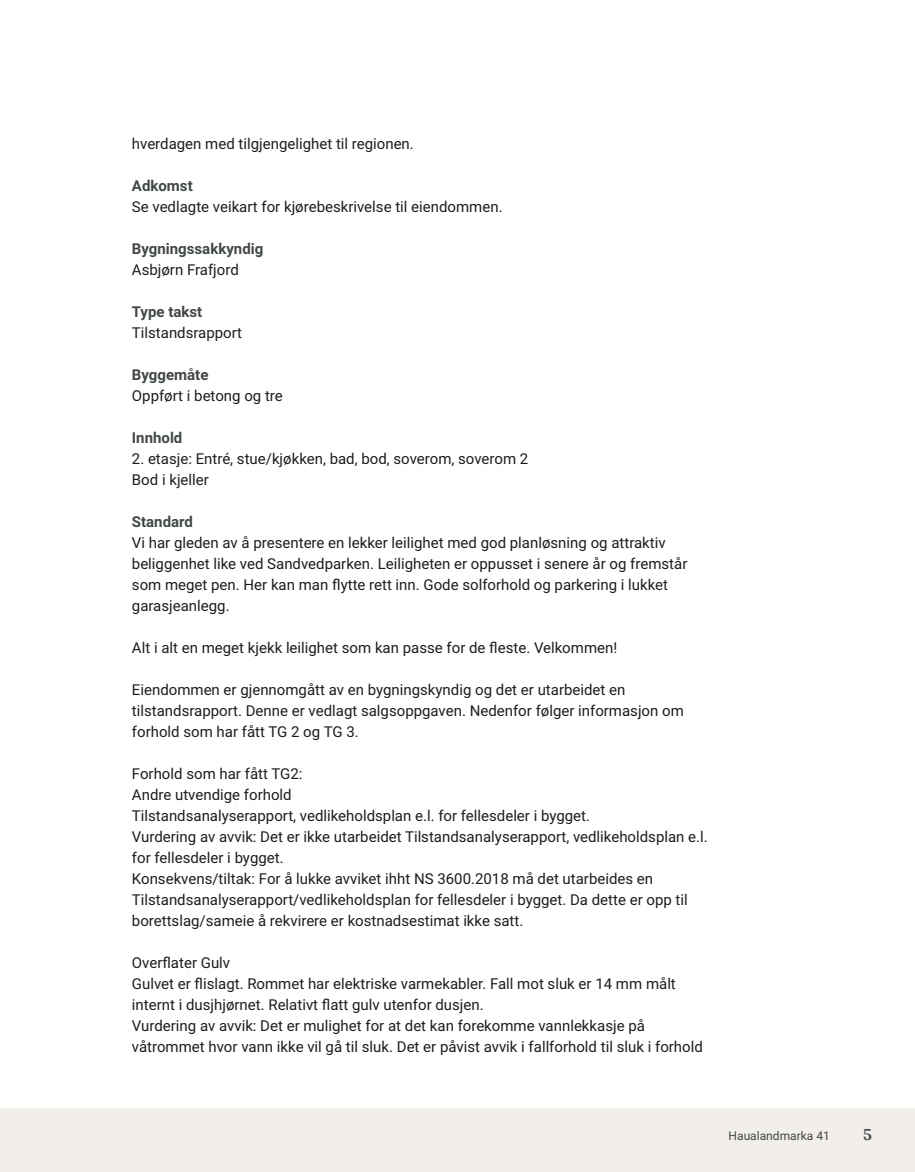
<style>
.page{position:relative;width:915px;height:1172px;background:#fff}
.page>*{position:absolute;margin:0;border:0;box-sizing:border-box;transform-origin:0 0}
.t1{font:700 18px "Arya";color:#414749}
.t2{font:15px/21px "Roboto Vitec";color:#1d1d1b}
.t3{font:700 15px "Roboto Vitec";color:#414749}
.t4{font:12px "Roboto Vitec";color:#414749}
</style>
<div class="page">
<div style="left:0;top:1108px;width:914px;height:64px;background:#f2eeea"></div>
<p class="t2" style="left:132px;top:132px;width:283px">hverdagen med tilgjengelighet til regionen.</p>
<p class="t3" style="left:132px;top:175px;width:62px">Adkomst</p>
<p class="t2" style="left:132px;top:195px;width:372px">Se vedlagte veikart for kjørebeskrivelse til eiendommen.</p>
<p class="t3" style="left:132px;top:238px;width:133px">Bygningssakkyndig</p>
<p class="t2" style="left:132px;top:258px;width:108px">Asbjørn Frafjord</p>
<p class="t3" style="left:132px;top:301px;width:72px">Type takst</p>
<p class="t2" style="left:132px;top:321px;width:112px">Tilstandsrapport</p>
<p class="t3" style="left:132px;top:364px;width:78px">Byggemåte</p>
<p class="t2" style="left:132px;top:384px;width:152px">Oppført i betong og tre</p>
<p class="t3" style="left:132px;top:427px;width:52px">Innhold</p>
<p class="t2" style="left:132px;top:447px;width:398px">2. etasje: Entré, stue/kjøkken, bad, bod, soverom, soverom 2<br>Bod i kjeller</p>
<p class="t3" style="left:132px;top:511px;width:63px">Standard</p>
<p class="t2" style="left:132px;top:531px;width:556px">Vi har gleden av å presentere en lekker leilighet med god planløsning og attraktiv beliggenhet like ved Sandvedparken. Leiligheten er oppusset i senere år og fremstår som meget pen. Her kan man flytte rett inn. Gode solforhold og parkering i lukket garasjeanlegg.</p>
<p class="t2" style="left:132px;top:636px;width:486px">Alt i alt en meget kjekk leilighet som kan passe for de fleste. Velkommen!</p>
<p class="t2" style="left:132px;top:678px;width:553px">Eiendommen er gjennomgått av en bygningskyndig og det er utarbeidet en tilstandsrapport. Denne er vedlagt salgsoppgaven. Nedenfor følger informasjon om forhold som har fått TG 2 og TG 3.</p>
<p class="t2" style="left:132px;top:762px;width:577px">Forhold som har fått TG2:<br>Andre utvendige forhold<br>Tilstandsanalyserapport, vedlikeholdsplan e.l. for fellesdeler i bygget.<br>Vurdering av avvik: Det er ikke utarbeidet Tilstandsanalyserapport, vedlikeholdsplan e.l. for fellesdeler i bygget.<br>Konsekvens/tiltak: For å lukke avviket ihht NS 3600.2018 må det utarbeides en Tilstandsanalyserapport/vedlikeholdsplan for fellesdeler i bygget. Da dette er opp til borettslag/sameie å rekvirere er kostnadsestimat ikke satt.</p>
<p class="t2" style="left:132px;top:951px;width:572px">Overflater Gulv<br>Gulvet er flislagt. Rommet har elektriske varmekabler. Fall mot sluk er 14 mm målt internt i dusjhjørnet. Relativt flatt gulv utenfor dusjen.<br>Vurdering av avvik: Det er mulighet for at det kan forekomme vannlekkasje på våtrommet hvor vann ikke vil gå til sluk. Det er påvist avvik i fallforhold til sluk i forhold</p>
<p class="t4" style="left:728px;top:1127px;width:103px">Haualandmarka 41</p>
<p class="t1" style="left:862px;top:1123px;width:11px">5</p>
</div>
